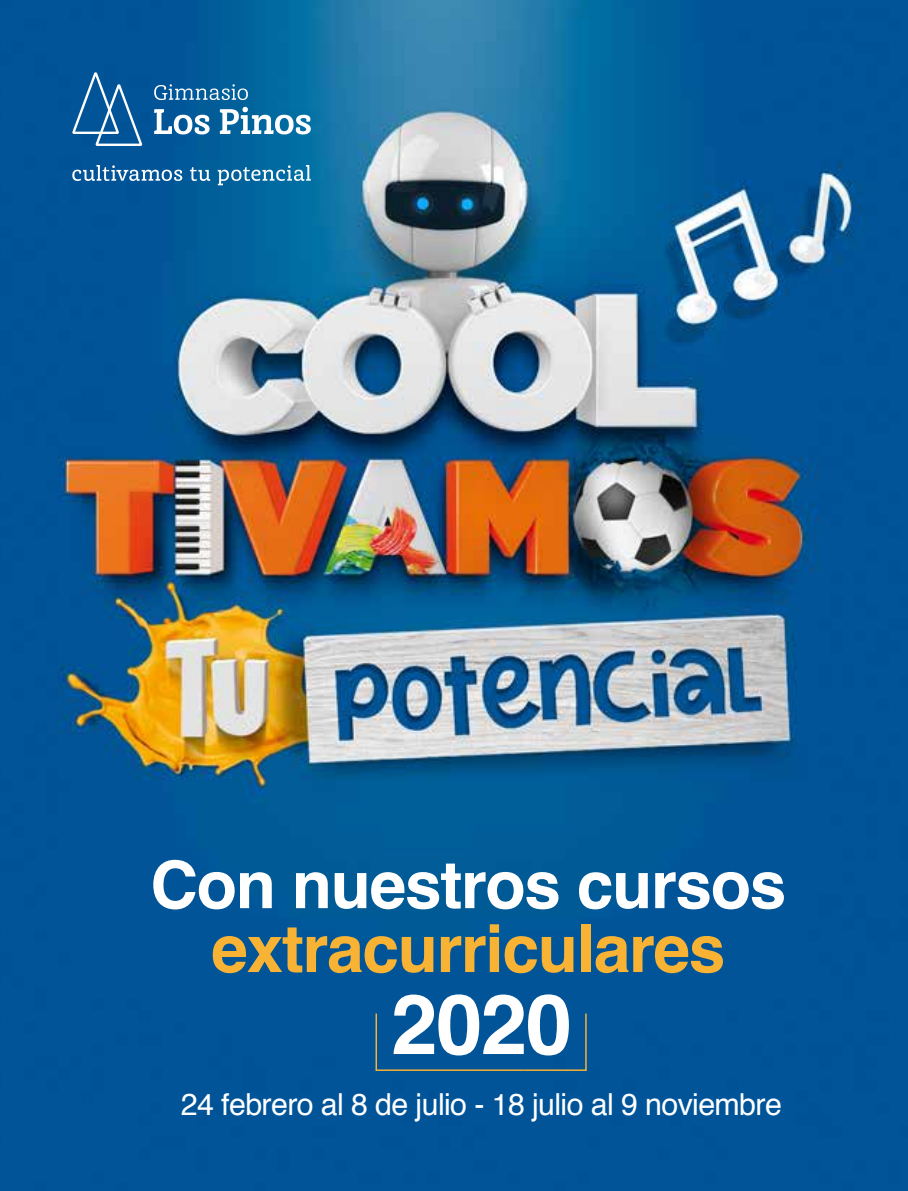
<style>
.page{position:relative;width:908px;height:1191px;background:#fff}
.page>*{position:absolute;margin:0;border:0;box-sizing:border-box;transform-origin:0 0}
.t1{font:700 83.6px "Helvetica";color:#fff}
.t2{font:700 66px "Helvetica";letter-spacing:-.02em;color:#fff}
.t3{font:700 66px "Helvetica";letter-spacing:-.02em;color:#f8b334}
.t4{font:30.4px "Helvetica";letter-spacing:-.02em;color:#fff}
</style>
<div class="page">
<img style="left:0;top:0;width:907px;height:1191px">
<svg style="left:72px;top:72px;width:70px;height:74px;background:#276da7"></svg>
<svg style="left:154px;top:109px;width:55px;height:25px"></svg>
<svg style="left:154px;top:84px;width:94px;height:16px;background:#4184b2"></svg>
<svg style="left:220px;top:107px;width:90px;height:27px"></svg>
<svg style="left:72px;top:165px;width:110px;height:16px;background:#4a85b5"></svg>
<svg style="left:190px;top:167px;width:20px;height:14px"></svg>
<svg style="left:217px;top:165px;width:93px;height:20px;background:#3d8bb5"></svg>
<div style="left:374px;top:1012px;width:213px;height:59px;background:#015498"></div>
<h2 class="t2" style="left:150px;top:831px;width:637px">Con nuestros cursos</h2>
<h2 class="t3" style="left:211px;top:895px;width:515px">extracurriculares</h2>
<h1 class="t1" style="left:391px;top:957px;width:182px">2020</h1>
<p class="t4" style="left:181px;top:1081px;width:602px">24 febrero al 8 de julio - 18 julio al 9 noviembre</p>
</div>
